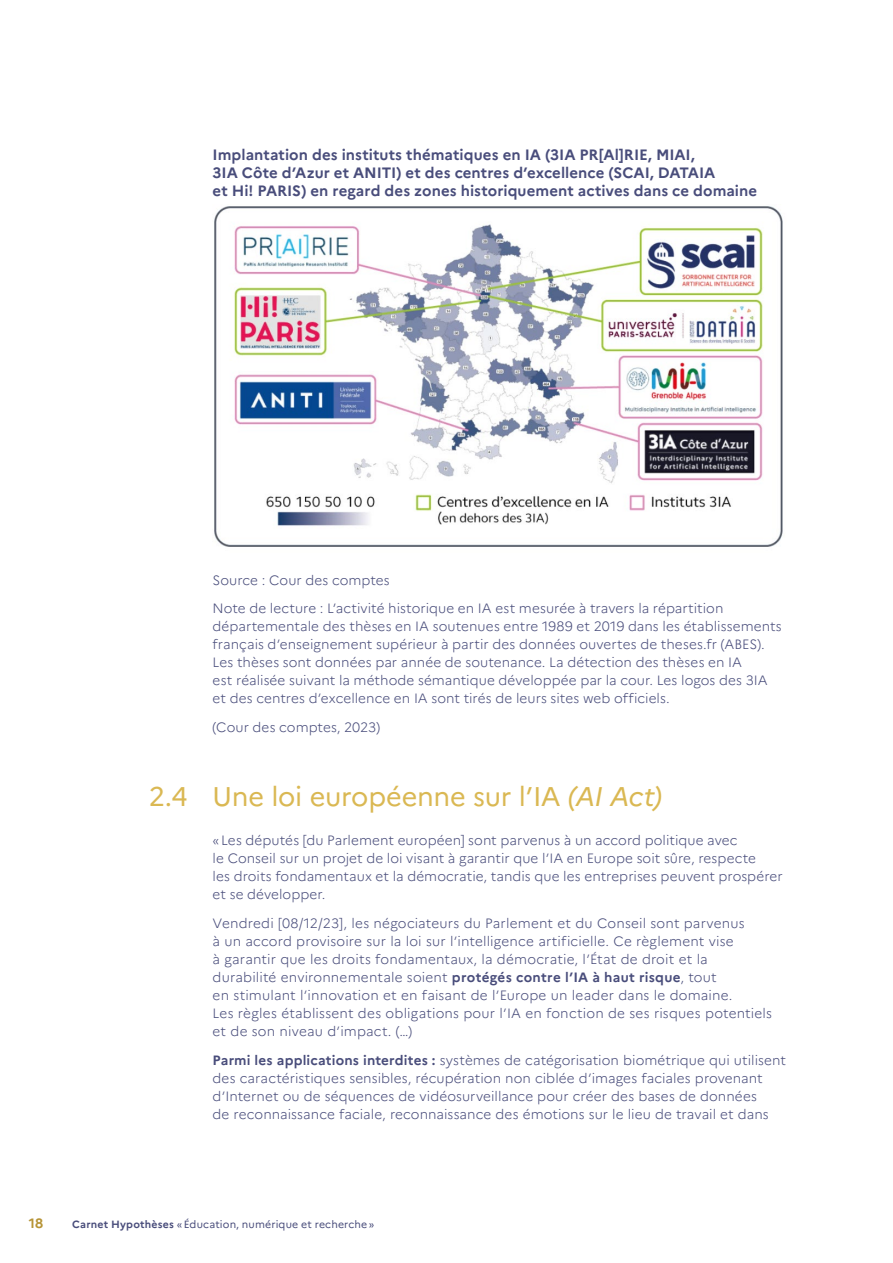
<style>
.page{position:relative;width:893px;height:1263px;background:#fff}
.page>*{position:absolute;margin:0;border:0;box-sizing:border-box;transform-origin:0 0}
.t1{font:27px "Marianne";letter-spacing:-.01em;color:#dab853}
.t2{font:700 15px/18px "Marianne";letter-spacing:.005em;color:#494d7b}
.t3{font:300 13.5px/18px "Marianne";letter-spacing:.005em;color:#494d7b}
.t4{font:700 13.5px "Marianne";color:#b69436}
.t5{font:10.5px "Marianne";letter-spacing:.015em;color:#494d7b}
.s1{font-style:italic}
.s2{font-weight:700}
</style>
<div class="page">
<img style="left:214px;top:206px;width:569px;height:341px">
<p class="t2" style="left:213px;top:146px;width:546px">Implantation des instituts thématiques en IA (3IA PR[Al]RIE, MIAI,<br>3IA Côte d’Azur et ANITI) et des centres d’excellence (SCAI, DATAIA<br>et Hi! PARIS) en regard des zones historiquement actives dans ce domaine</p>
<p class="t3" style="left:213px;top:566px;width:512px;line-height:28.7px">Source : Cour des comptes<br>Note de lecture : L’activité historique en IA est mesurée à travers la répartition</p>
<p class="t3" style="left:213px;top:617px;width:571px">départementale des thèses en IA soutenues entre 1989 et 2019 dans les établissements français d’enseignement supérieur à partir des données ouvertes de theses.fr (ABES).<br>Les thèses sont données par année de soutenance. La détection des thèses en IA<br>est réalisée suivant la méthode sémantique développée par la cour. Les logos des 3IA et des centres d’excellence en IA sont tirés de leurs sites web officiels.</p>
<p class="t3" style="left:213px;top:718px;width:169px">(Cour des comptes, 2023)</p>
<h1 class="t1" style="left:149px;top:780px;width:515px">2.4 Une loi européenne sur l’IA <span class="s1">(AI Act)</span></h1>
<p class="t3" style="left:213px;top:831px;width:572px">«Les députés [du Parlement européen] sont parvenus à un accord politique avec<br>le Conseil sur un projet de loi visant à garantir que l’IA en Europe soit sûre, respecte<br>les droits fondamentaux et la démocratie, tandis que les entreprises peuvent prospérer et se développer.</p>
<p class="t3" style="left:213px;top:914px;width:561px">Vendredi [08/12/23], les négociateurs du Parlement et du Conseil sont parvenus<br>à un accord provisoire sur la loi sur l’intelligence artificielle. Ce règlement vise<br>à garantir que les droits fondamentaux, la démocratie, l’État de droit et la durabilité environnementale soient <span class="s2">protégés contre l’IA à haut risque</span>, tout<br>en stimulant l’innovation et en faisant de l’Europe un leader dans le domaine.<br>Les règles établissent des obligations pour l’IA en fonction de ses risques potentiels et de son niveau d’impact. (…)</p>
<p class="t3" style="left:213px;top:1051px;width:575px"><span class="s2">Parmi les applications interdites :</span> systèmes de catégorisation biométrique qui utilisent des caractéristiques sensibles, récupération non ciblée d’images faciales provenant d’Internet ou de séquences de vidéosurveillance pour créer des bases de données<br>de reconnaissance faciale, reconnaissance des émotions sur le lieu de travail et dans</p>
<p class="t4" style="left:29px;top:1214px;width:16px">18</p>
<p class="t5" style="left:72px;top:1217px;width:303px"><span class="s2">Carnet Hypothèses</span> «Éducation, numérique et recherche»</p>
</div>
